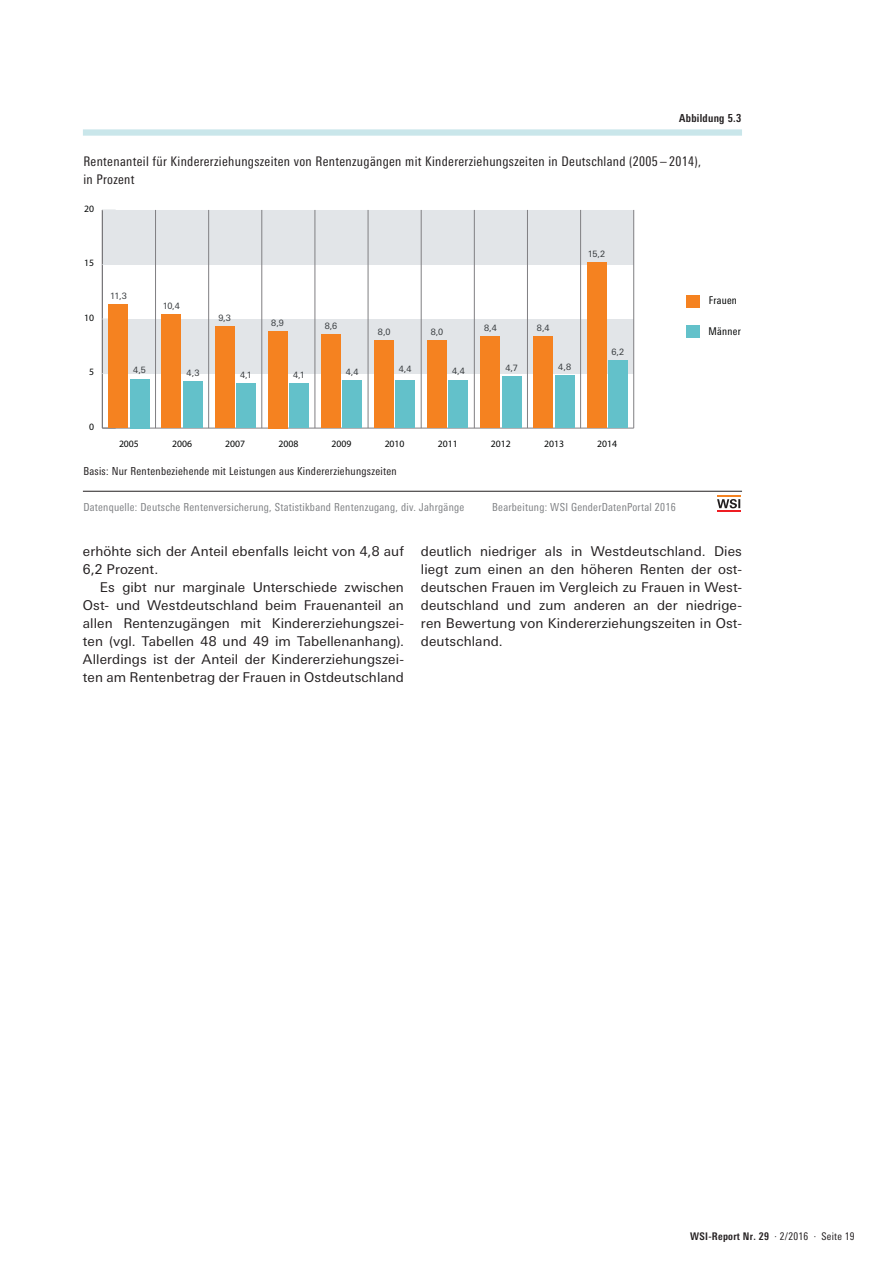
<style>
.page{position:relative;width:893px;height:1263px;background:#fff}
.page>*{position:absolute;margin:0;border:0;box-sizing:border-box;transform-origin:0 0}
.Copytext_mit_Einzug{font:13.5px/18px "Univers Next Pro";letter-spacing:.005em;color:#231f20;text-align:justify}
.t1{font:condensed 13.2px/17.7px "Univers Next Pro";letter-spacing:.025em;color:#231f20}
.t2{font:condensed 11.1px "Univers Next Pro";letter-spacing:.025em;color:#808285}
.t3{font:condensed 11.1px "Univers Next Pro";letter-spacing:.025em;color:#231f20}
.t4{font:700 condensed 11.1px "Univers Next Pro";letter-spacing:.025em;color:#231f20}
.t5{font:condensed 10.65px "Univers Next Pro";letter-spacing:.025em;color:#030505}
.t6{font:700 condensed 10.5px "Univers Next Pro";letter-spacing:.025em;color:#231f20}
.t7{font:9.75px "Myriad Pro";color:#030505}
.t8{font:8.7px "Univers Next Pro";color:#363a3d}
.t9{font:8.25px "Univers LT Std";color:#100f17}
.s1{font-weight:400}
</style>
<div class="page">
<hr style="left:83px;top:491px;width:659px;height:1px;background:#231f20">
<div style="left:716px;top:495px;width:26px;height:17px;background:linear-gradient(to right,#fff,#fff)"></div>
<hr style="left:717px;top:510px;width:24px;height:2px;background:#ee1d23">
<svg style="left:717px;top:496px;width:24px;height:12px"></svg>
<div style="left:83px;top:129px;width:659px;height:7px;background:#c9e6ea"></div>
<div style="left:102px;top:210px;width:532px;height:55px;background:#e2e5e8"></div>
<div style="left:102px;top:319px;width:531px;height:54px;background:#e2e5e8"></div>
<hr style="left:102px;top:428px;width:532px;height:1px;background:#807f82">
<hr style="left:155px;top:210px;width:1px;height:218px;background:#807f82">
<hr style="left:208px;top:210px;width:1px;height:218px;background:#807f82">
<hr style="left:262px;top:210px;width:1px;height:218px;background:#807f82">
<hr style="left:315px;top:210px;width:1px;height:218px;background:#807f82">
<hr style="left:368px;top:210px;width:1px;height:218px;background:#807f82">
<hr style="left:421px;top:210px;width:1px;height:218px;background:#807f82">
<hr style="left:474px;top:210px;width:1px;height:218px;background:#807f82">
<hr style="left:527px;top:210px;width:1px;height:218px;background:#807f82">
<hr style="left:580px;top:210px;width:1px;height:218px;background:#807f82">
<hr style="left:633px;top:210px;width:1px;height:218px;background:#807f82">
<hr style="left:102px;top:210px;width:1px;height:218px;background:#807f82">
<svg style="left:102px;top:428px;width:14px;height:1px"></svg>
<div style="left:686px;top:325px;width:14px;height:13px;background:#63c1ca"></div>
<div style="left:130px;top:379px;width:19px;height:49px;background:#63c1ca"></div>
<div style="left:183px;top:381px;width:19px;height:47px;background:#63c1ca"></div>
<div style="left:236px;top:383px;width:19px;height:45px;background:#63c1ca"></div>
<div style="left:289px;top:383px;width:20px;height:45px;background:#63c1ca"></div>
<div style="left:343px;top:380px;width:19px;height:48px;background:#63c1ca"></div>
<div style="left:396px;top:380px;width:19px;height:48px;background:#63c1ca"></div>
<div style="left:449px;top:380px;width:19px;height:48px;background:#63c1ca"></div>
<div style="left:502px;top:377px;width:19px;height:51px;background:#63c1ca"></div>
<div style="left:555px;top:376px;width:19px;height:52px;background:#63c1ca"></div>
<div style="left:608px;top:360px;width:19px;height:68px;background:#63c1ca"></div>
<div style="left:686px;top:295px;width:14px;height:13px;background:#f58220"></div>
<div style="left:109px;top:305px;width:19px;height:123px;background:#f58220"></div>
<div style="left:162px;top:315px;width:19px;height:113px;background:#f58220"></div>
<div style="left:215px;top:327px;width:19px;height:101px;background:#f58220"></div>
<div style="left:268px;top:331px;width:19px;height:97px;background:#f58220"></div>
<div style="left:321px;top:334px;width:19px;height:94px;background:#f58220"></div>
<div style="left:374px;top:341px;width:20px;height:87px;background:#f58220"></div>
<div style="left:428px;top:341px;width:19px;height:87px;background:#f58220"></div>
<div style="left:481px;top:336px;width:19px;height:92px;background:#f58220"></div>
<div style="left:534px;top:336px;width:19px;height:92px;background:#f58220"></div>
<div style="left:587px;top:262px;width:19px;height:166px;background:#f58220"></div>
<p class="t4" style="left:679px;top:111px;width:63px">Abbildung 5.3</p>
<p class="t1" style="left:83px;top:152px;width:619px">Rentenanteil für Kindererziehungszeiten von Rentenzugängen mit Kindererziehungszeiten in Deutschland (2005 – 2014), in Prozent</p>
<p class="t7" style="left:84px;top:202px;width:11px">20</p>
<p class="t7" style="left:84px;top:257px;width:11px">15</p>
<p class="t7" style="left:84px;top:312px;width:11px">10</p>
<p class="t8" style="left:110px;top:291px;width:18px">11,3</p>
<p class="t8" style="left:163px;top:301px;width:19px">10,4</p>
<p class="t7" style="left:89px;top:366px;width:6px">5</p>
<p class="t8" style="left:133px;top:365px;width:14px">4,5</p>
<p class="t8" style="left:187px;top:367px;width:14px">4,3</p>
<p class="t8" style="left:218px;top:313px;width:14px">9,3</p>
<p class="t8" style="left:240px;top:370px;width:13px">4,1</p>
<p class="t8" style="left:271px;top:317px;width:14px">8,9</p>
<p class="t8" style="left:293px;top:370px;width:13px">4,1</p>
<p class="t8" style="left:588px;top:249px;width:19px">15,2</p>
<p class="t8" style="left:325px;top:320px;width:14px">8,6</p>
<p class="t8" style="left:346px;top:366px;width:14px">4,4</p>
<p class="t8" style="left:378px;top:327px;width:14px">8,0</p>
<p class="t8" style="left:399px;top:364px;width:14px">4,4</p>
<p class="t8" style="left:431px;top:327px;width:14px">8,0</p>
<p class="t8" style="left:484px;top:323px;width:14px">8,4</p>
<p class="t8" style="left:537px;top:323px;width:14px">8,4</p>
<p class="t8" style="left:452px;top:366px;width:14px">4,4</p>
<p class="t8" style="left:506px;top:363px;width:14px">4,7</p>
<p class="t8" style="left:558px;top:362px;width:14px">4,8</p>
<p class="t8" style="left:611px;top:347px;width:14px">6,2</p>
<p class="t7" style="left:89px;top:421px;width:6px">0</p>
<p class="t7" style="left:119px;top:438px;width:21px">2005</p>
<p class="t7" style="left:172px;top:438px;width:21px">2006</p>
<p class="t7" style="left:225px;top:438px;width:21px">2007</p>
<p class="t7" style="left:278px;top:438px;width:21px">2008</p>
<p class="t7" style="left:332px;top:438px;width:21px">2009</p>
<p class="t7" style="left:385px;top:438px;width:21px">2010</p>
<p class="t7" style="left:438px;top:438px;width:21px">2011</p>
<p class="t7" style="left:491px;top:438px;width:21px">2012</p>
<p class="t7" style="left:544px;top:438px;width:21px">2013</p>
<p class="t7" style="left:597px;top:438px;width:21px">2014</p>
<p class="t9" style="left:83px;top:464px;width:285px">Basis: Nur Rentenbeziehende mit Leistungen aus Kindererziehungszeiten</p>
<p class="t3" style="left:83px;top:465px;width:315px">Basis: Nur Rentenbeziehende mit Leistungen aus Kindererziehungszeiten</p>
<p class="t2" style="left:83px;top:500px;width:382px">Datenquelle: Deutsche Rentenversicherung, Statistikband Rentenzugang, div. Jahrgänge</p>
<p class="t2" style="left:492px;top:500px;width:185px">Bearbeitung: WSI GenderDatenPortal 2016</p>
<p class="t5" style="left:709px;top:294px;width:30px">Frauen</p>
<p class="t5" style="left:709px;top:325px;width:34px">Männer</p>
<p class="Copytext_mit_Einzug" style="left:83px;top:543px;width:323px">erhöhte sich der Anteil ebenfalls leicht von 4,8 auf<br>6,2 Prozent.</p>
<p class="Copytext_mit_Einzug" style="left:83px;top:579px;width:323px;text-indent:17px">Es gibt nur marginale Unterschiede zwischen Ost- und Westdeutschland beim Frauenanteil an allen Rentenzugängen mit Kindererziehungszei&shy;ten (vgl. Tabellen 48 und 49 im Tabellenanhang).<br>Allerdings ist der Anteil der Kindererziehungszei&shy;ten am Rentenbetrag der Frauen in Ostdeutschland</p>
<p class="Copytext_mit_Einzug" style="left:421px;top:543px;width:323px">deutlich niedriger als in Westdeutschland. Dies liegt zum einen an den höheren Renten der ost&shy;deutschen Frauen im Vergleich zu Frauen in West&shy;deutschland und zum anderen an der niedrige&shy;ren Bewertung von Kindererziehungszeiten in Ost&shy;deutschland.</p>
<p class="t6" style="left:690px;top:1230px;width:166px">WSI-Report Nr. 29 <span class="s1">· 2/2016 · Seite 19</span></p>
</div>
